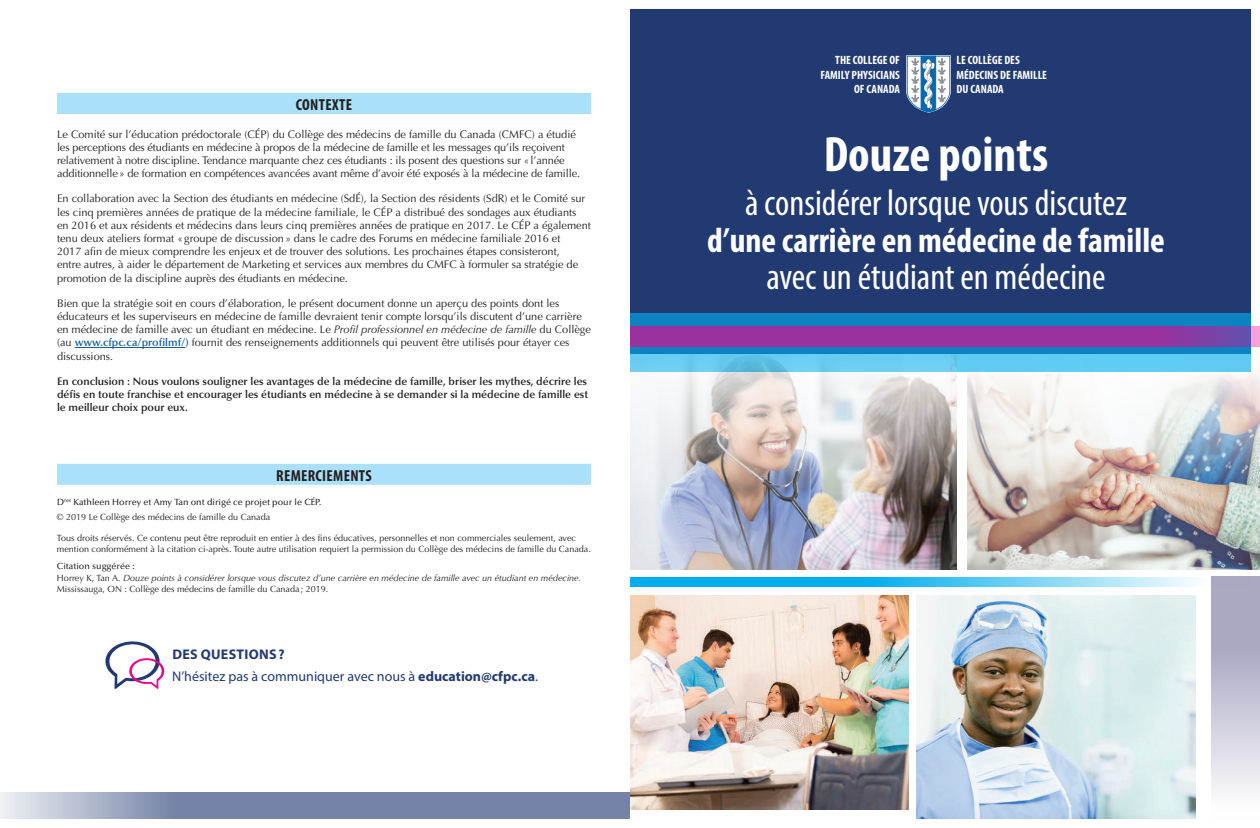
<style>
.page{position:relative;width:1260px;height:828px;background:#fff}
.page>*{position:absolute;margin:0;border:0;box-sizing:border-box;transform-origin:0 0}
.t1{font:700 condensed 50px "Myriad Pro";color:#fff}
.t2{font:condensed 37px "Myriad Pro";color:#fff}
.t3{font:700 condensed 35px "Myriad Pro";color:#fff}
.t4{font:700 condensed 16px "Myriad Pro";letter-spacing:.02em;color:#231f20}
.t5{font:14px/22.8px "Myriad Pro";color:#223a72}
.t6{font:700 condensed 12px/14.6px "Myriad Pro";color:#fff}
.t7{font:11px/13.2px "Optima";color:#231f20}
.t8{font:600 11px/13.2px "Optima";color:#231f20;text-align:justify}
.t9{font:9px/11px "Optima";color:#231f20}
.t10{font:italic 9px/12px "Optima";color:#231f20}
.t11{font:500 9px/15px "Optima";color:#231f20}
.s1{font-style:italic}
.s2{font-weight:600;color:#175d9e}
.s3{font-weight:400}
.s4{font-weight:500;font-style:normal}
.s5{font-style:normal}
.s6{font-weight:700}
</style>
<div class="page">
<div style="left:630px;top:9px;width:621px;height:345px;background:#223a72"></div>
<div style="left:57px;top:93px;width:534px;height:21px;background:#aae0f9"></div>
<hr style="left:75px;top:347px;width:110px;height:1px;background:#175d9e">
<div style="left:57px;top:464px;width:534px;height:21px;background:#aae0f9"></div>
<svg style="left:906px;top:55px;width:45px;height:58px;background:#94b1ca"></svg>
<img style="left:630px;top:596px;width:279px;height:214px">
<svg style="left:630px;top:314px;width:621px;height:58px;background:#1489c5"></svg>
<svg style="left:630px;top:326px;width:630px;height:21px;background:#9634a0"></svg>
<svg style="left:0;top:792px;width:630px;height:27px;background:#8592b1"></svg>
<img style="left:916px;top:596px;width:280px;height:223px">
<div style="left:1211px;top:576px;width:49px;height:246px;background:linear-gradient(to bottom,#9895b6,#fbfbfc)"></div>
<svg style="left:630px;top:578px;width:620px;height:9px;background:#51c3f0"></svg>
<img style="left:630px;top:355px;width:326px;height:214px">
<img style="left:967px;top:357px;width:293px;height:212px">
<svg style="left:105px;top:641px;width:59px;height:48px"></svg>
<h3 class="t4" style="left:296px;top:95px;width:58px">CONTEXTE</h3>
<p class="t7" style="left:57px;top:127px;width:525px">Le Comité sur l’éducation prédoctorale (CÉP) du Collège des médecins de famille du Canada (CMFC) a étudié les perceptions des étudiants en médecine à propos de la médecine de famille et les messages qu’ils reçoivent relativement à notre discipline. Tendance marquante chez ces étudiants : ils posent des questions sur «l’année additionnelle» de formation en compétences avancées avant même d’avoir été exposés à la médecine de famille.</p>
<p class="t7" style="left:57px;top:192px;width:535px">En collaboration avec la Section des étudiants en médecine (SdÉ), la Section des résidents (SdR) et le Comité sur les cinq premières années de pratique de la médecine familiale, le CÉP a distribué des sondages aux étudiants<br>en 2016 et aux résidents et médecins dans leurs cinq premières années de pratique en 2017. Le CÉP a également tenu deux ateliers format « groupe de discussion» dans le cadre des Forums en médecine familiale 2016 et<br>2017 afin de mieux comprendre les enjeux et de trouver des solutions. Les prochaines étapes consisteront,<br>entre autres, à aider le département de Marketing et services aux membres du CMFC à formuler sa stratégie de promotion de la discipline auprès des étudiants en médecine.</p>
<p class="t7" style="left:57px;top:297px;width:535px">Bien que la stratégie soit en cours d’élaboration, le présent document donne un aperçu des points dont les éducateurs et les superviseurs en médecine de famille devraient tenir compte lorsqu’ils discutent d’une carrière en médecine de famille avec un étudiant en médecine. Le <span class="s1">Profil professionnel en médecine de famille</span> du Collège (au <span class="s2">www.cfpc.ca/profilmf/)</span> fournit des renseignements additionnels qui peuvent être utilisés pour étayer ces discussions.</p>
<p class="t8" style="left:57px;top:375px;width:533px">En conclusion : Nous voulons souligner les avantages de la médecine de famille, briser les mythes, décrire les défis en toute franchise et encourager les étudiants en médecine à se demander si la médecine de famille est le meilleur choix pour eux.</p>
<h3 class="t4" style="left:276px;top:465px;width:97px">REMERCIEMENTS</h3>
<p class="t11" style="left:57px;top:495px;width:266px">D<sup>res</sup> Kathleen Horrey et Amy Tan ont dirigé ce projet pour le CÉP. <span class="s3">© 2019 Le Collège des médecins de famille du Canada</span></p>
<p class="t9" style="left:57px;top:533px;width:535px">Tous droits réservés. Ce contenu peut être reproduit en entier à des fins éducatives, personnelles et non commerciales seulement, avec mention conformément à la citation ci-après. Toute autre utilisation requiert la permission du Collège des médecins de famille du Canada.</p>
<p class="t10" style="left:57px;top:560px;width:526px"><span class="s4">Citation suggérée :<br></span><span class="s5">Horrey K, Tan A.</span> Douze points à considérer lorsque vous discutez d’une carrière en médecine de famille avec un étudiant en médecine.</p>
<p class="t9" style="left:57px;top:584px;width:273px">Mississauga, ON : Collège des médecins de famille du Canada ; 2019.</p>
<p class="t5" style="left:172px;top:642px;width:367px"><span class="s6">DES QUESTIONS ?<br></span>N’hésitez pas à communiquer avec nous à <span class="s6">education@cfpc.ca</span>.</p>
<p class="t6" style="left:820px;top:53px;width:81px;text-align:right">THE COLLEGE OF<br>FAMILY PHYSICIANS<br>OF CANADA</p>
<p class="t6" style="left:957px;top:53px;width:92px">LE COLLÈGE DES<br>MÉDECINS DE FAMILLE<br>DU CANADA</p>
<h1 class="t1" style="left:824px;top:123px;width:226px">Douze points</h1>
<h2 class="t2" style="left:745px;top:181px;width:383px">à considérer lorsque vous discutez</h2>
<h3 class="t3" style="left:707px;top:219px;width:459px">d’une carrière en médecine de famille</h3>
<h2 class="t2" style="left:766px;top:255px;width:341px">avec un étudiant en médecine</h2>
</div>
